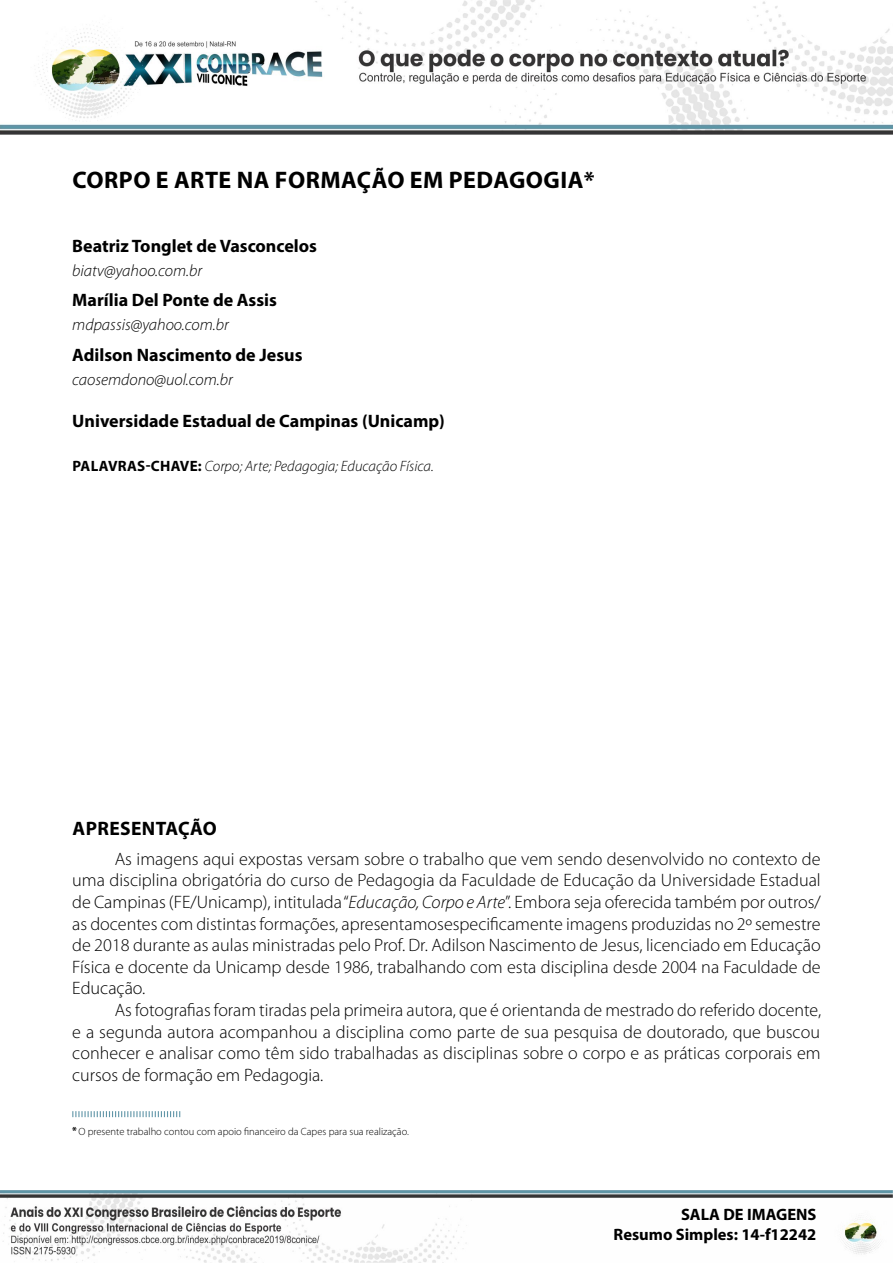
<style>
.page{position:relative;width:893px;height:1263px;background:#fff}
.page>*{position:absolute;margin:0;border:0;box-sizing:border-box;transform-origin:0 0}
.TITULO{font:700 24px "Myriad Pro";letter-spacing:.02em;color:#000}
.SUBTITULOS{font:700 19.5px "Myriad Pro";letter-spacing:.02em;color:#000}
.MIOLO{font:300 18px/21.6px "Myriad Pro";color:#000;text-align:justify}
.AUTORES{font:700 18px "Myriad Pro";color:#000}
.AFILIAÇÃO{font:700 18px "Myriad Pro";color:#000}
.E-MAIL{font:italic 300 16.5px "Myriad Pro";color:#000}
.t1{font:700 16.5px/19.8px "Myriad Pro";color:#000;text-align:right}
.R_SIMPLES_-_KEYWORDS{font:italic 300 15px "Myriad Pro";color:#000}
.LEG__RODAPE{font:300 10.5px "Myriad Pro";color:#000}
.s1{font-weight:700;font-style:normal}
.s2{font-style:italic}
.s3{font-weight:700}
</style>
<div class="page">
<img style="left:0;top:0;width:893px;height:134px">
<img style="left:0;top:1190px;width:893px;height:73px">
<svg style="left:72px;top:1111px;width:108px;height:6px"></svg>
<p class="TITULO" style="left:73px;top:164px;width:531px">CORPO E ARTE NA FORMAÇÃO EM PEDAGOGIA*<sup>1</sup></p>
<p class="AUTORES" style="left:72px;top:234px;width:246px">Beatriz Tonglet de Vasconcelos</p>
<p class="E-MAIL" style="left:72px;top:261px;width:132px">biatv@yahoo.com.br</p>
<p class="AUTORES" style="left:72px;top:289px;width:206px">Marília Del Ponte de Assis</p>
<p class="E-MAIL" style="left:72px;top:315px;width:158px">mdpassis@yahoo.com.br</p>
<p class="AUTORES" style="left:72px;top:343px;width:232px">Adilson Nascimento de Jesus</p>
<p class="E-MAIL" style="left:72px;top:369px;width:162px">caosemdono@uol.com.br</p>
<p class="AFILIAÇÃO" style="left:72px;top:410px;width:374px">Universidade Estadual de Campinas (Unicamp)</p>
<p class="R_SIMPLES_-_KEYWORDS" style="left:72px;top:457px;width:363px"><span class="s1">PALAVRAS-CHAVE:</span> Corpo; Arte; Pedagogia; Educação Física.</p>
<p class="SUBTITULOS" style="left:72px;top:815px;width:146px">APRESENTAÇÃO</p>
<p class="MIOLO" style="left:72px;top:848px;width:750px;text-indent:43px">As imagens aqui expostas versam sobre o trabalho que vem sendo desenvolvido no contexto de uma disciplina obrigatória do curso de Pedagogia da Faculdade de Educação da Universidade Estadual de Campinas (FE/Unicamp), intitulada “<span class="s2">Educação, Corpo e Arte</span>”. Embora seja oferecida também por outros/ as docentes com distintas formações, apresentamosespecificamente imagens produzidas no 2º semestre de 2018 durante as aulas ministradas pelo Prof. Dr. Adilson Nascimento de Jesus, licenciado em Educação Física e docente da Unicamp desde 1986, trabalhando com esta disciplina desde 2004 na Faculdade de Educação.</p>
<p class="MIOLO" style="left:72px;top:999px;width:750px;text-indent:43px">As fotografias foram tiradas pela primeira autora, que é orientanda de mestrado do referido docente, e a segunda autora acompanhou a disciplina como parte de sua pesquisa de doutorado, que buscou conhecer e analisar como têm sido trabalhadas as disciplinas sobre o corpo e as práticas corporais em cursos de formação em Pedagogia.</p>
<p class="LEG__RODAPE" style="left:72px;top:1125px;width:338px"><span class="s3">*</span>O presente trabalho contou com apoio financeiro da Capes para sua realização.</p>
<p class="t1" style="left:613px;top:1204px;width:204px">SALA DE IMAGENS<br>Resumo Simples: 14-f12242</p>
</div>
